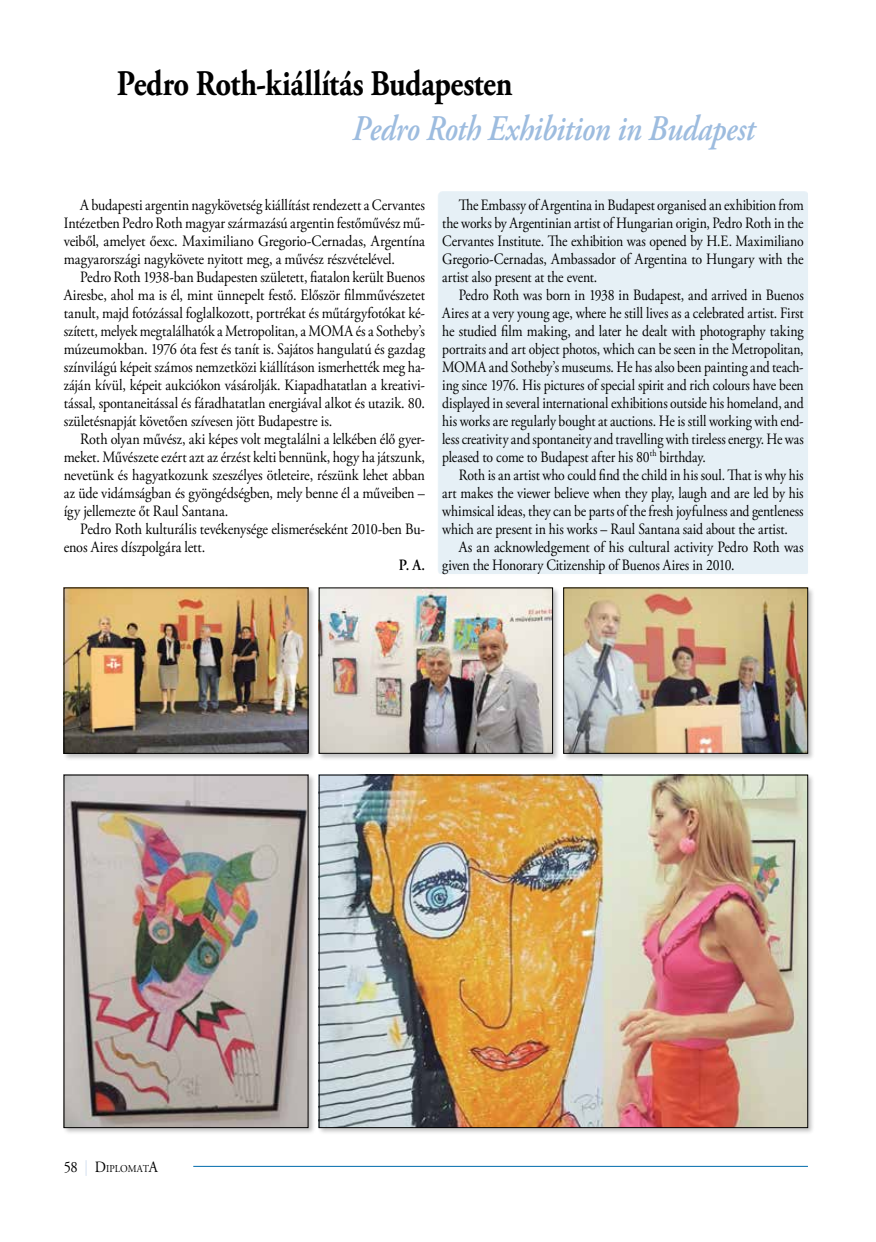
<style>
.page{position:relative;width:876px;height:1242px;background:#fff}
.page>*{position:absolute;margin:0;border:0;box-sizing:border-box;transform-origin:0 0}
.t1{font:700 36px "Adobe Garamond Pro";letter-spacing:-.01em;color:#000;scale:.85 1}
.t2{font:italic 600 36px "Adobe Garamond Pro";letter-spacing:-.015em;color:#9dbcdf;scale:.85 1}
.t3{font:15.75px/18px "Adobe Garamond Pro";letter-spacing:-.01em;color:#000;text-align:justify;scale:.89 1}
.t4{font:15.75px/18px "Adobe Garamond Pro";letter-spacing:-.01em;color:#000;text-align:justify;scale:.87 1}
.t5{font:15.75px/18px "Adobe Garamond Pro";letter-spacing:-.01em;color:#000;text-align:justify;scale:.9 1}
.t6{font:15.75px/18px "Adobe Garamond Pro";letter-spacing:-.01em;color:#000;text-align:justify;scale:.86 1}
.t7{font:600 15.75px "Adobe Garamond Pro";color:#000;scale:.9 1}
.t8{font:10.5px "Adobe Garamond Pro";letter-spacing:-.005em;color:#000;scale:.92 1}
.s1{font-size:15.75px}
.s2{font-size:15.75px;color:#cfddef}
</style>
<div class="page">
<hr style="left:193px;top:1166px;width:615px;height:1px;background:#006bac">
<div style="left:438px;top:191px;width:370px;height:383px;background:#e6f0f6"></div>
<div style="left:62px;top:586px;width:254px;height:175px;background:#000;opacity:.25"></div>
<img style="left:66px;top:589px;width:240px;height:162px">
<div style="left:317px;top:586px;width:243px;height:175px;background:#000;opacity:.25"></div>
<img style="left:321px;top:589px;width:230px;height:162px">
<div style="left:562px;top:586px;width:253px;height:175px;background:#000;opacity:.25"></div>
<img style="left:565px;top:589px;width:241px;height:162px">
<div style="left:563px;top:587px;width:245px;height:166px;border:1px solid #000"></div>
<div style="left:62px;top:773px;width:254px;height:362px;background:#000;opacity:.25"></div>
<img style="left:66px;top:777px;width:240px;height:348px">
<div style="left:317px;top:773px;width:499px;height:362px;background:#000;opacity:.25"></div>
<img style="left:321px;top:777px;width:485px;height:348px">
<h1 class="t1" style="left:117px;top:63px;width:467px">Pedro Roth-kiállítás Budapesten</h1>
<h1 class="t2" style="left:352px;top:108px;width:475px">Pedro Roth Exhibition in Budapest</h1>
<p class="t3" style="left:64px;top:196px;width:408px;text-indent:16px">A budapesti argentin nagykövetség kiállítást rendezett a Cervantes Intézetben Pedro Roth magyar származású argentin festőművész mű&shy;veiből, amelyet őexc. Maximiliano Gregorio-Cernadas, Argentína magyarországi nagykövete nyitott meg, a művész részvételével.</p>
<p class="t3" style="left:64px;top:268px;width:408px;text-indent:16px">Pedro Roth 1938-ban Budapesten született, fiatalon került Buenos Airesbe, ahol ma is él, mint ünnepelt festő. Először filmművészetet tanult, majd fotózással foglalkozott, portrékat és műtárgyfotókat ké&shy;szített, melyek megtalálhatók a Metropolitan, a MOMA és a Sotheby’s múzeumokban. 1976 óta fest és tanít is. Sajátos hangulatú és gazdag színvilágú képeit számos nemzetközi kiállításon ismerhették meg ha&shy;záján kívül, képeit aukciókon vásárolják. Kiapadhatatlan a kreativi&shy;tással, spontaneitással és fáradhatatlan energiával alkot és utazik. 80. születésnapját követően szívesen jött Budapestre is.</p>
<p class="t5" style="left:64px;top:430px;width:403px;text-indent:16px">Roth olyan művész, aki képes volt megtalálni a lelkében élő gyer&shy;meket. Művészete ezért azt az érzést kelti bennünk, hogy ha játszunk, nevetünk és hagyatkozunk szeszélyes ötleteire, részünk lehet abban az üde vidámságban és gyöngédségben, mely benne él a műveiben – így jellemezte őt Raul Santana.</p>
<p class="t5" style="left:64px;top:520px;width:403px;text-indent:16px">Pedro Roth kulturális tevékenysége elismeréseként 2010-ben Bu&shy;enos Aires díszpolgára lett.</p>
<p class="t7" style="left:399px;top:555px;width:31px">P. A.</p>
<p class="t6" style="left:442px;top:196px;width:422px;text-indent:16px">The Embassy of Argentina in Budapest organised an exhibition from the works by Argentinian artist of Hungarian origin, Pedro Roth in the Cervantes Institute. The exhibition was opened by H.E. Maximiliano Gregorio-Cernadas, Ambassador of Argentina to Hungary with the artist also present at the event.</p>
<p class="t4" style="left:442px;top:286px;width:417px;text-indent:16px">Pedro Roth was born in 1938 in Budapest, and arrived in Buenos Aires at a very young age, where he still lives as a celebrated artist. First he studied film making, and later he dealt with photography taking portraits and art object photos, which can be seen in the Metropolitan, MOMA and Sotheby’s museums. He has also been painting and teach&shy;ing since 1976. His pictures of special spirit and rich colours have been displayed in several international exhibitions outside his homeland, and his works are regularly bought at auctions. He is still working with end&shy;less creativity and spontaneity and travelling with tireless energy. He was pleased to come to Budapest after his 80<sup>th</sup> birthday.</p>
<p class="t4" style="left:442px;top:466px;width:417px;text-indent:16px">Roth is an artist who could find the child in his soul. That is why his art makes the viewer believe when they play, laugh and are led by his whimsical ideas, they can be parts of the fresh joyfulness and gentleness which are present in his works – Raul Santana said about the artist.</p>
<p class="t3" style="left:442px;top:538px;width:408px;text-indent:16px">As an acknowledgement of his cultural activity Pedro Roth was given the Honorary Citizenship of Buenos Aires in 2010.</p>
<p class="t8" style="left:64px;top:1162px;width:104px"><span class="s1">58</span> <span class="s2">|</span> <span class="s1">D</span>IPLOMAT<span class="s1">A</span></p>
</div>
